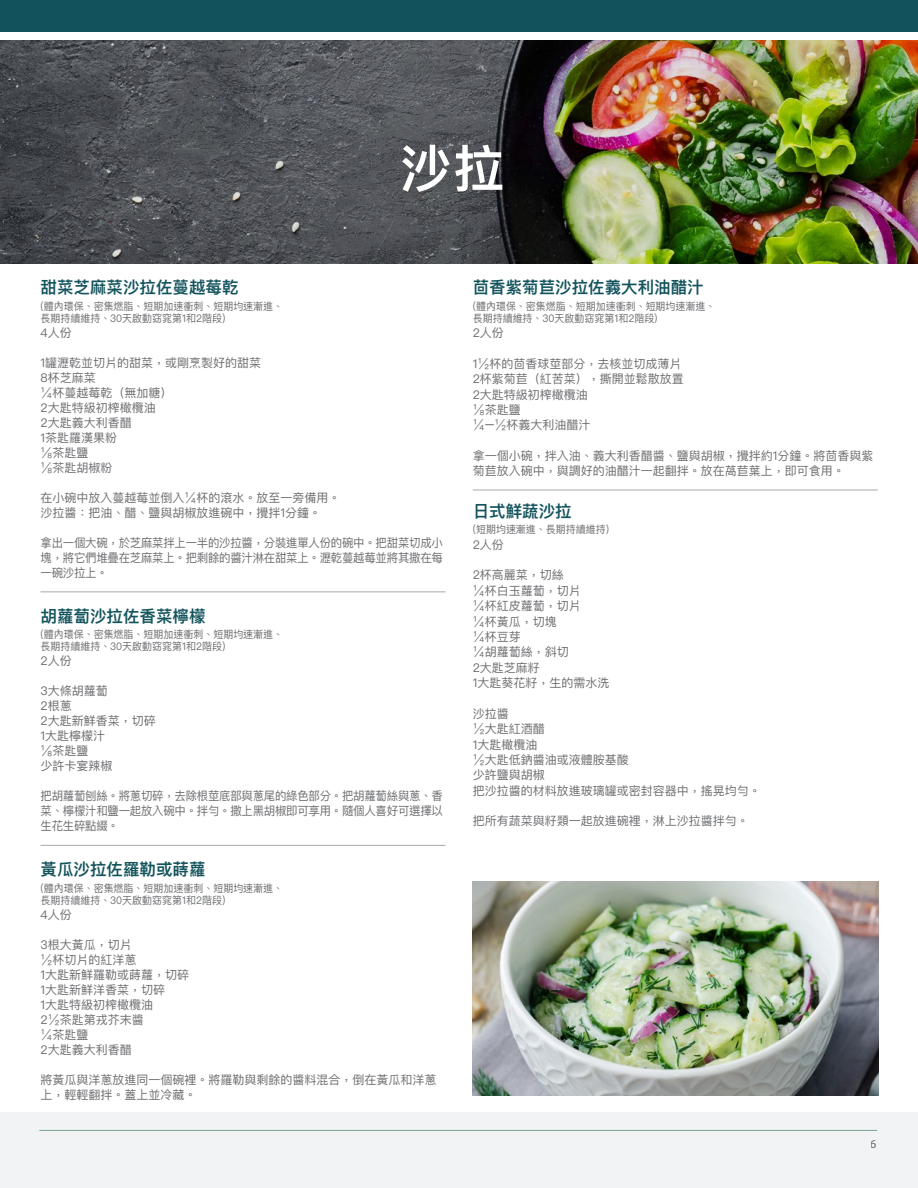
<style>
.page{position:relative;width:918px;height:1188px;background:#fff}
.page>*{position:absolute;margin:0;border:0;box-sizing:border-box;transform-origin:0 0}
.Section_headers_-_chi{font:600 51px "Ping Fang TC";color:#fff}
.recipe{font:600 16.5px "Ping Fang TC";color:#14545d}
.body_-_chi{font:12px/15px "Ping Fang TC";color:#6c6d70}
.body_-_chi-2{font:12px/15px "Ping Fang TC";color:#6c6d70;text-align:justify;scale:.95 1}
.t1{font:12px "Myriad Pro";color:#040503}
.body_-_chi-3{font:10.5px "Ping Fang TC";color:#6c6d70;scale:.95 1}
</style>
<div class="page">
<div style="left:0;top:1112px;width:918px;height:76px;background:#f2f3f4"></div>
<hr style="left:39px;top:1130px;width:838px;height:1px;background:#75a490">
<hr style="left:40px;top:592px;width:406px;height:1px;background:#a8a9ad">
<hr style="left:40px;top:845px;width:406px;height:1px;background:#a8a9ad">
<hr style="left:473px;top:490px;width:405px;height:1px;background:#a8a9ad">
<img style="left:0;top:40px;width:918px;height:224px">
<div style="left:0;top:0;width:918px;height:31px;background:#11525c"></div>
<img style="left:473px;top:881px;width:405px;height:214px">
<p class="Section_headers_-_chi" style="left:400px;top:137px;width:106px">沙拉</p>
<p class="recipe" style="left:40px;top:277px;width:199px">甜菜芝麻菜沙拉佐蔓越莓乾</p>
<p class="body_-_chi-3" style="left:40px;top:299px;width:257px">(體內環保、密集燃脂、短期加速衝刺、短期均速漸進、</p>
<p class="body_-_chi-3" style="left:40px;top:311px;width:196px">長期持續維持、30天啟動窈窕第1和2階段)</p>
<p class="body_-_chi" style="left:40px;top:325px;width:33px">4人份</p>
<p class="body_-_chi" style="left:40px;top:355px;width:222px">1罐瀝乾並切片的甜菜，或剛烹製好的甜菜</p>
<p class="body_-_chi" style="left:40px;top:370px;width:57px">8杯芝麻菜</p>
<p class="body_-_chi" style="left:40px;top:385px;width:133px">¼杯蔓越莓乾（無加糖）</p>
<p class="body_-_chi" style="left:40px;top:400px;width:117px">2大匙特級初榨橄欖油</p>
<p class="body_-_chi" style="left:40px;top:415px;width:93px">2大匙義大利香醋</p>
<p class="body_-_chi" style="left:40px;top:430px;width:78px">1茶匙羅漢果粉</p>
<p class="body_-_chi" style="left:40px;top:445px;width:49px">⅛茶匙鹽</p>
<p class="body_-_chi" style="left:40px;top:460px;width:73px">⅛茶匙胡椒粉</p>
<p class="body_-_chi" style="left:40px;top:490px;width:301px">在小碗中放入蔓越莓並倒入¼杯的滾水。放至一旁備用。</p>
<p class="body_-_chi" style="left:40px;top:505px;width:282px">沙拉醬：把油、醋、鹽與胡椒放進碗中，攪拌1分鐘。</p>
<p class="body_-_chi-2" style="left:40px;top:535px;width:425px">拿出一個大碗，於芝麻菜拌上一半的沙拉醬，分裝進單人份的碗中。把甜菜切成小塊，將它們堆疊在芝麻菜上。把剩餘的醬汁淋在甜菜上。瀝乾蔓越莓並將其撒在每一碗沙拉上。</p>
<p class="recipe" style="left:40px;top:606px;width:166px">胡蘿蔔沙拉佐香菜檸檬</p>
<p class="body_-_chi-3" style="left:40px;top:628px;width:257px">(體內環保、密集燃脂、短期加速衝刺、短期均速漸進、</p>
<p class="body_-_chi-3" style="left:40px;top:640px;width:196px">長期持續維持、30天啟動窈窕第1和2階段)</p>
<p class="body_-_chi" style="left:40px;top:653px;width:33px">2人份</p>
<p class="body_-_chi" style="left:40px;top:683px;width:69px">3大條胡蘿蔔</p>
<p class="body_-_chi" style="left:40px;top:698px;width:33px">2根蔥</p>
<p class="body_-_chi" style="left:40px;top:713px;width:117px">2大匙新鮮香菜，切碎</p>
<p class="body_-_chi" style="left:40px;top:728px;width:66px">1大匙檸檬汁</p>
<p class="body_-_chi" style="left:40px;top:743px;width:49px">⅛茶匙鹽</p>
<p class="body_-_chi" style="left:40px;top:758px;width:73px">少許卡宴辣椒</p>
<p class="body_-_chi-2" style="left:40px;top:788px;width:425px">把胡蘿蔔刨絲。將蔥切碎，去除根莖底部與蔥尾的綠色部分。把胡蘿蔔絲與蔥、香菜、檸檬汁和鹽一起放入碗中。拌勻。撒上黑胡椒即可享用。隨個人喜好可選擇以生花生碎點綴。</p>
<p class="recipe" style="left:40px;top:859px;width:166px">黃瓜沙拉佐羅勒或蒔蘿</p>
<p class="body_-_chi-3" style="left:40px;top:881px;width:257px">(體內環保、密集燃脂、短期加速衝刺、短期均速漸進、</p>
<p class="body_-_chi-3" style="left:40px;top:893px;width:196px">長期持續維持、30天啟動窈窕第1和2階段)</p>
<p class="body_-_chi" style="left:40px;top:907px;width:33px">4人份</p>
<p class="body_-_chi" style="left:40px;top:937px;width:93px">3根大黃瓜，切片</p>
<p class="body_-_chi" style="left:40px;top:952px;width:97px">½杯切片的紅洋蔥</p>
<p class="body_-_chi" style="left:40px;top:967px;width:150px">1大匙新鮮羅勒或蒔蘿，切碎</p>
<p class="body_-_chi" style="left:40px;top:982px;width:126px">1大匙新鮮洋香菜，切碎</p>
<p class="body_-_chi" style="left:40px;top:997px;width:114px">1大匙特級初榨橄欖油</p>
<p class="body_-_chi" style="left:40px;top:1012px;width:105px">2½茶匙第戎芥末醬</p>
<p class="body_-_chi" style="left:40px;top:1027px;width:49px">¼茶匙鹽</p>
<p class="body_-_chi" style="left:40px;top:1042px;width:93px">2大匙義大利香醋</p>
<p class="body_-_chi" style="left:40px;top:1072px;width:397px">將黃瓜與洋蔥放進同一個碗裡。將羅勒與剩餘的醬料混合，倒在黃瓜和洋蔥上，輕輕翻拌。蓋上並冷藏。</p>
<p class="recipe" style="left:473px;top:277px;width:232px">茴香紫菊苣沙拉佐義大利油醋汁</p>
<p class="body_-_chi-3" style="left:473px;top:299px;width:257px">(體內環保、密集燃脂、短期加速衝刺、短期均速漸進、</p>
<p class="body_-_chi-3" style="left:473px;top:311px;width:196px">長期持續維持、30天啟動窈窕第1和2階段)</p>
<p class="body_-_chi" style="left:473px;top:325px;width:33px">2人份</p>
<p class="body_-_chi" style="left:473px;top:356px;width:210px">1½杯的茴香球莖部分，去核並切成薄片</p>
<p class="body_-_chi" style="left:473px;top:371px;width:213px">2杯紫菊苣（紅苦菜），撕開並鬆散放置</p>
<p class="body_-_chi" style="left:473px;top:387px;width:117px">2大匙特級初榨橄欖油</p>
<p class="body_-_chi" style="left:473px;top:402px;width:49px">⅛茶匙鹽</p>
<p class="body_-_chi" style="left:473px;top:417px;width:119px">¼–½杯義大利油醋汁</p>
<p class="body_-_chi" style="left:473px;top:448px;width:402px">拿一個小碗，拌入油、義大利香醋醬、鹽與胡椒，攪拌約1分鐘。將茴香與紫菊苣放入碗中，與調好的油醋汁一起翻拌。放在萵苣葉上，即可食用。</p>
<p class="recipe" style="left:473px;top:501px;width:101px">日式鮮蔬沙拉</p>
<p class="body_-_chi-3" style="left:473px;top:523px;width:145px">(短期均速漸進、長期持續維持)</p>
<p class="body_-_chi" style="left:473px;top:537px;width:33px">2人份</p>
<p class="body_-_chi" style="left:473px;top:568px;width:93px">2杯高麗菜，切絲</p>
<p class="body_-_chi" style="left:473px;top:583px;width:109px">¼杯白玉蘿蔔，切片</p>
<p class="body_-_chi" style="left:473px;top:598px;width:109px">¼杯紅皮蘿蔔，切片</p>
<p class="body_-_chi" style="left:473px;top:614px;width:85px">¼杯黃瓜，切塊</p>
<p class="body_-_chi" style="left:473px;top:629px;width:49px">¼杯豆芽</p>
<p class="body_-_chi" style="left:473px;top:644px;width:97px">¼胡蘿蔔絲，斜切</p>
<p class="body_-_chi" style="left:473px;top:660px;width:69px">2大匙芝麻籽</p>
<p class="body_-_chi" style="left:473px;top:675px;width:138px">1大匙葵花籽，生的需水洗</p>
<p class="body_-_chi" style="left:473px;top:706px;width:37px">沙拉醬</p>
<p class="body_-_chi" style="left:473px;top:721px;width:73px">½大匙紅酒醋</p>
<p class="body_-_chi" style="left:473px;top:737px;width:66px">1大匙橄欖油</p>
<p class="body_-_chi" style="left:473px;top:752px;width:157px">½大匙低鈉醬油或液體胺基酸</p>
<p class="body_-_chi" style="left:473px;top:767px;width:73px">少許鹽與胡椒</p>
<p class="body_-_chi" style="left:473px;top:783px;width:289px">把沙拉醬的材料放進玻璃罐或密封容器中，搖晃均勻。</p>
<p class="body_-_chi" style="left:473px;top:814px;width:277px">把所有蔬菜與籽類一起放進碗裡，淋上沙拉醬拌勻。</p>
<p class="t1" style="left:871px;top:1136px;width:8px">6</p>
</div>
